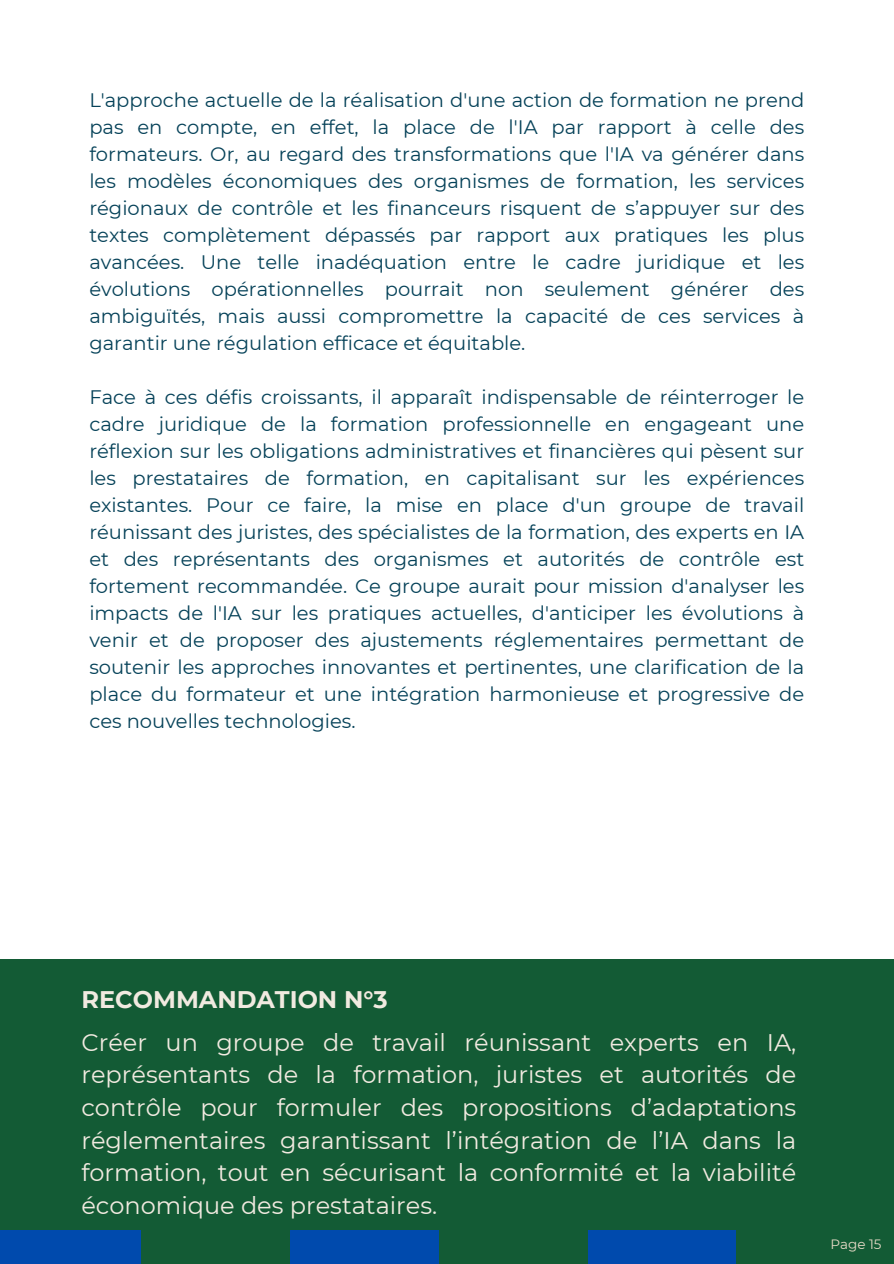
<style>
.page{position:relative;width:894px;height:1264px;background:#fff}
.page>*{position:absolute;margin:0;border:0;box-sizing:border-box;transform-origin:0 0}
.t1{font:24px/32.7px "Montserrat";color:#f1eae0;text-align:justify}
.t2{font:700 24px "Montserrat";color:#f1eae0}
.t3{font:19.5px/27px "Montserrat";color:#064259;text-align:justify}
.t4{font:13.5px "Montserrat";color:#e6dac6}
</style>
<div class="page">
<div style="left:0;top:1229px;width:141px;height:34px;background:#004aad"></div>
<div style="left:141px;top:1229px;width:149px;height:34px;background:#135b35"></div>
<div style="left:290px;top:1229px;width:149px;height:34px;background:#004aad"></div>
<div style="left:587px;top:1229px;width:149px;height:34px;background:#004aad"></div>
<div style="left:439px;top:1229px;width:148px;height:34px;background:#135b35"></div>
<div style="left:736px;top:1229px;width:157px;height:34px;background:#135b35"></div>
<div style="left:0;top:959px;width:893px;height:270px;background:#135b35"></div>
<h3 class="t3" style="left:89px;top:86px;width:716px">L'approche actuelle de la réalisation d'une action de formation ne prend pas en compte, en effet, la place de l'IA par rapport à celle des formateurs. Or, au regard des transformations que l'IA va générer dans les modèles économiques des organismes de formation, les services régionaux de contrôle et les financeurs risquent de s’appuyer sur des textes complètement dépassés par rapport aux pratiques les plus avancées. Une telle inadéquation entre le cadre juridique et les évolutions opérationnelles pourrait non seulement générer des ambiguïtés, mais aussi compromettre la capacité de ces services à garantir une régulation efficace et équitable.</h3>
<h3 class="t3" style="left:89px;top:383px;width:716px">Face à ces défis croissants, il apparaît indispensable de réinterroger le cadre juridique de la formation professionnelle en engageant une réflexion sur les obligations administratives et financières qui pèsent sur les prestataires de formation, en capitalisant sur les expériences existantes. Pour ce faire, la mise en place d'un groupe de travail réunissant des juristes, des spécialistes de la formation, des experts en IA et des représentants des organismes et autorités de contrôle est fortement recommandée. Ce groupe aurait pour mission d'analyser les impacts de l'IA sur les pratiques actuelles, d'anticiper les évolutions à venir et de proposer des ajustements réglementaires permettant de soutenir les approches innovantes et pertinentes, une clarification de la place du formateur et une intégration harmonieuse et progressive de ces nouvelles technologies.</h3>
<h1 class="t2" style="left:81px;top:985px;width:308px">RECOMMANDATION N°3</h1>
<h2 class="t1" style="left:81px;top:1025px;width:716px">Créer un groupe de travail réunissant experts en IA, représentants de la formation, juristes et autorités de contrôle pour formuler des propositions d’adaptations réglementaires garantissant l’intégration de l’IA dans la formation, tout en sécurisant la conformité et la viabilité économique des prestataires.</h2>
<p class="t4" style="left:830px;top:1235px;width:53px">Page 15</p>
</div>
